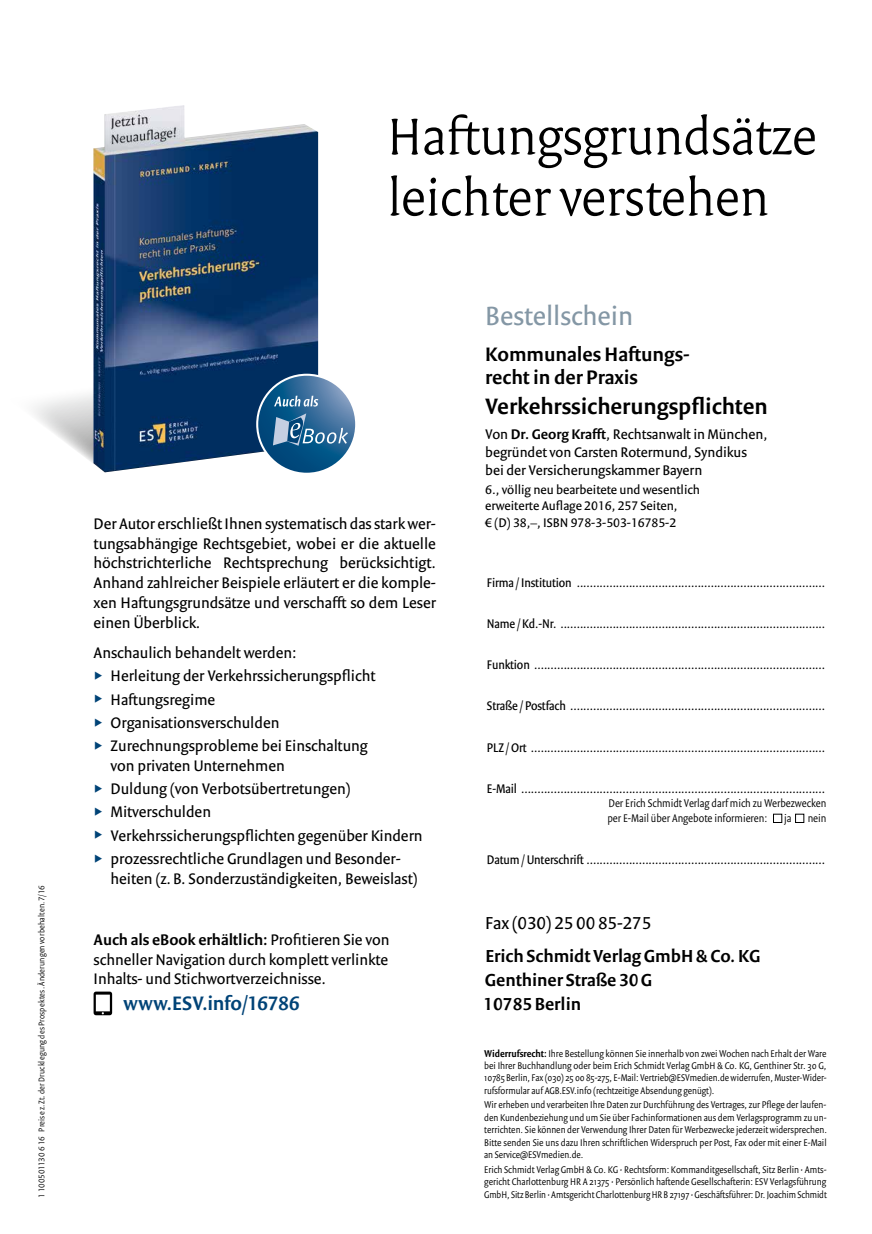
<style>
.page{position:relative;width:872px;height:1234px;background:#fff}
.page>*{position:absolute;margin:0;border:0;box-sizing:border-box;transform-origin:0 0}
.t1{font:300 55.5px/61.1px "Versa Pro";letter-spacing:-.005em;color:#000}
.t2{font:28.5px "Versa Sans Pro";color:#8497a5}
.t3{font:600 24px "Versa Sans Pro";color:#000}
.t4{font:600 21px/23.1px "Versa Sans Pro";color:#000}
.t5{font:600 21px "Versa Sans Pro";letter-spacing:-.005em;color:#004377}
.t6{font:600 18.75px/24px "Versa Sans Pro";color:#000}
.t7{font:18.75px "Versa Sans Pro";color:#000}
.t8{font:16.5px/23.2px "Versa Sans Pro";color:#000;text-align:justify}
.t9{font:15px/18px "Versa Sans Pro";color:#000}
.t10{font:13.5px "Versa Sans Con Pro";letter-spacing:-.005em;color:#000}
.t11{font:13.5px/16.2px "Versa Sans Pro";color:#000}
.t12{font:300 12px/15px "Versa Sans Con Pro";color:#000}
.t13{font:300 10.5px/12.5px "Versa Sans Con Pro";color:#000;text-align:justify}
.t14{font:300 9px "Versa Sans Con Pro";letter-spacing:.02em;color:#000}
.s1{font-weight:600}
</style>
<div class="page">
<img style="left:93px;top:105px;width:225px;height:263px">
<svg style="left:257px;top:374px;width:99px;height:99px"></svg>
<svg style="left:34px;top:368px;width:314px;height:104px"></svg>
<div style="left:773px;top:813px;width:9px;height:9px;border:1px solid #000"></div>
<div style="left:795px;top:813px;width:9px;height:9px;border:1px solid #000"></div>
<svg style="left:94px;top:991px;width:18px;height:24px"></svg>
<p class="t14" style="left:36px;top:1197px;width:314px;rotate:-90deg">1 100501130 6 16 Preise z. Zt. der Drucklegung des Prospektes. Änderungen vorbehalten. 7/16</p>
<h1 class="t1" style="left:387px;top:105px;width:431px">Haftungsgrundsätze leichter verstehen</h1>
<p class="t8" style="left:94px;top:513px;width:344px;line-height:19.8px">Der Autor erschließt Ihnen systematisch das stark wer&shy;tungsabhängige Rechtsgebiet, wobei er die aktuelle höchstrichterliche Rechtsprechung berücksichtigt.<br>Anhand zahlreicher Beispiele erläutert er die komple&shy;xen Haftungsgrundsätze und verschafft so dem Leser einen Überblick.</p>
<h3 class="t8" style="left:111px;top:641px;width:266px;text-align:left;text-indent:-17px">Anschaulich behandelt werden:<br>Herleitung der Verkehrssicherungspflicht<br>Haftungsregime<br>Organisationsverschulden<br>Zurechnungsprobleme bei Einschaltung</h3>
<h3 class="t8" style="left:111px;top:753px;width:313px;text-align:left">von privaten Unternehmen<br>Duldung (von Verbotsübertretungen)<br>Mitverschulden<br>Verkehrssicherungspflichten gegenüber Kindern prozessrechtliche Grundlagen und Besonder-</h3>
<h3 class="t8" style="left:111px;top:866px;width:309px">heiten (z.B. Sonderzuständigkeiten, Beweislast)</h3>
<h3 class="t8" style="left:94px;top:929px;width:297px;line-height:19.8px"><span class="s1">Auch als eBook erhältlich:</span> Profitieren Sie von schneller Navigation durch komplett verlinkte Inhalts- und Stichwortverzeichnisse.</h3>
<h3 class="t5" style="left:123px;top:990px;width:178px">www.ESV.info/16786</h3>
<h2 class="t2" style="left:485px;top:298px;width:149px">Bestellschein</h2>
<h3 class="t4" style="left:485px;top:342px;width:206px">Kommunales Haftungs&shy;recht in der Praxis</h3>
<h3 class="t3" style="left:485px;top:391px;width:284px">Verkehrssicherungspflichten</h3>
<h3 class="t9" style="left:485px;top:424px;width:284px">Von <span class="s1">Dr. Georg Krafft</span>, Rechtsanwalt in München, begründet von Carsten Rotermund, Syndikus bei der Versicherungskammer Bayern</h3>
<p class="t11" style="left:485px;top:481px;width:216px">6., völlig neu bearbeitete und wesentlich erweiterte Auflage 2016, 257 Seiten,<br>€ (D) 38,–, ISBN 978-3-503-16785-2</p>
<p class="t10" style="left:487px;top:574px;width:340px">Firma /Institution ............................................................................</p>
<p class="t10" style="left:487px;top:615px;width:340px">Name /Kd.-Nr. .................................................................................</p>
<p class="t10" style="left:487px;top:656px;width:340px">Funktion .........................................................................................</p>
<p class="t10" style="left:487px;top:698px;width:340px">Straße /Postfach ..............................................................................</p>
<p class="t10" style="left:487px;top:739px;width:340px">PLZ /Ort ..........................................................................................</p>
<p class="t10" style="left:487px;top:780px;width:340px">E-Mail .............................................................................................</p>
<p class="t12" style="left:607px;top:795px;width:220px">Der Erich Schmidt Verlag darf mich zu Werbezwecken per E-Mail über Angebote informieren:</p>
<p class="t12" style="left:784px;top:810px;width:9px">ja</p>
<p class="t12" style="left:807px;top:810px;width:20px">nein</p>
<p class="t10" style="left:487px;top:851px;width:340px">Datum/Unterschrift .........................................................................</p>
<h3 class="t7" style="left:485px;top:911px;width:167px">Fax (030) 25 00 85-275</h3>
<h3 class="t6" style="left:483px;top:943px;width:278px">Erich Schmidt Verlag GmbH &amp; Co. KG<br>Genthiner Straße 30G<br>10785 Berlin</h3>
<p class="t13" style="left:484px;top:1046px;width:344px"><span class="s1">Widerrufsrecht:</span> Ihre Bestellung können Sie innerhalb von zwei Wochen nach Erhalt der Ware bei Ihrer Buchhandlung oder beim Erich Schmidt Verlag GmbH &amp; Co. KG, Genthiner Str. 30 G, 10785 Berlin, Fax (030) 25 00 85-275, E-Mail: Vertrieb@ESVmedien.de widerrufen, Muster-Wider&shy;rufsformular auf AGB.ESV.info (rechtzeitige Absendung genügt).</p>
<p class="t13" style="left:484px;top:1098px;width:344px">Wir erheben und verarbeiten Ihre Daten zur Durchführung des Vertrages, zur Pflege der laufen&shy;den Kundenbeziehung und um Sie über Fachinformationen aus dem Verlagsprogramm zu un&shy;terrichten. Sie können der Verwendung Ihrer Daten für Werbezwecke jederzeit widersprechen.<br>Bitte senden Sie uns dazu Ihren schriftlichen Widerspruch per Post, Fax oder mit einer E-Mail an Service@ESVmedien.de.</p>
<p class="t13" style="left:484px;top:1162px;width:344px">Erich Schmidt Verlag GmbH &amp; Co. KG • Rechtsform: Kommanditgesellschaft, Sitz Berlin • Amts&shy;gericht Charlottenburg HR A 21375 • Persönlich haftende Gesellschafterin: ESV Verlagsführung GmbH, Sitz Berlin • Amtsgericht Charlottenburg HR B 27197 • Geschäftsführer: Dr. Joachim Schmidt</p>
</div>
